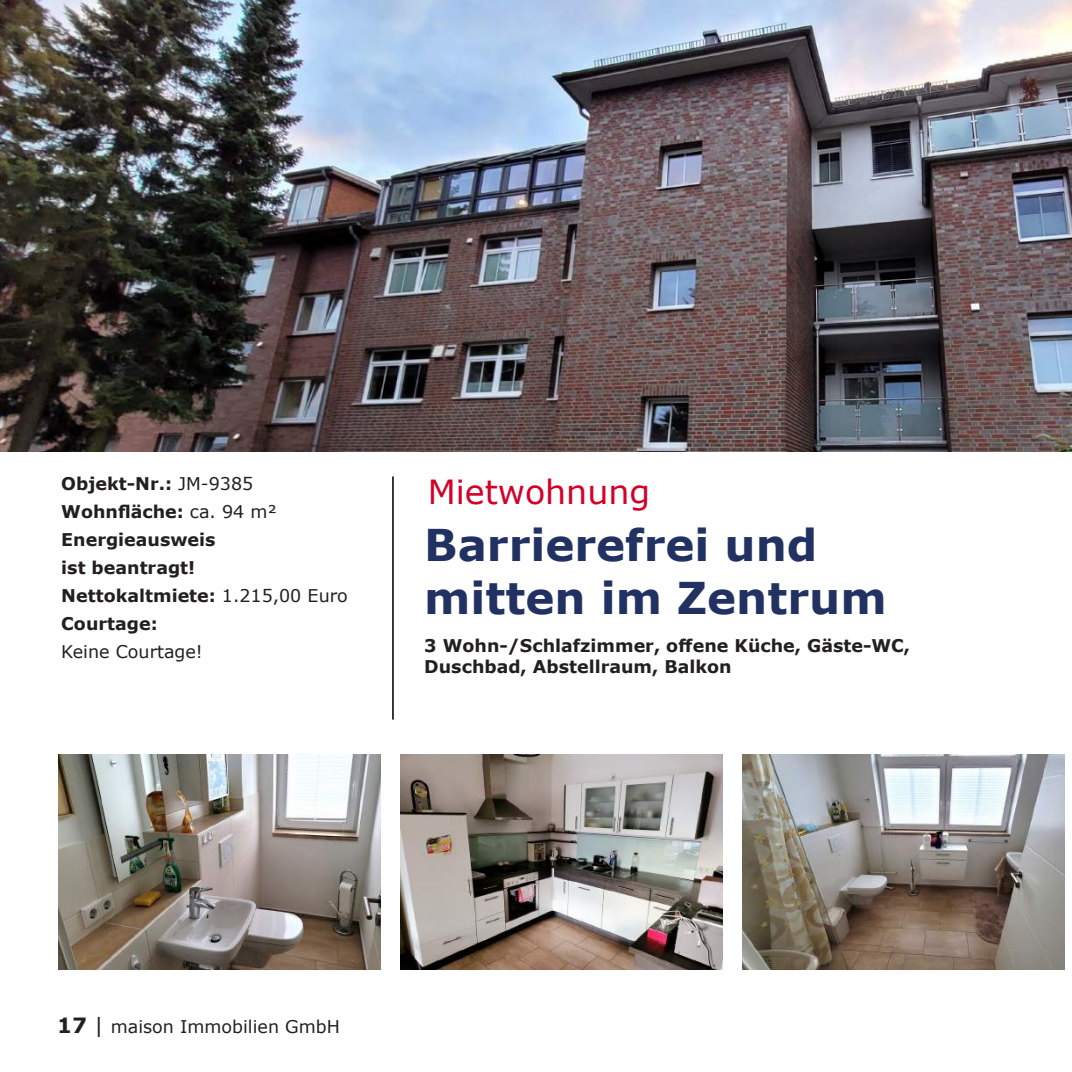
<style>
.page{position:relative;width:1072px;height:1072px;background:#fff}
.page>*{position:absolute;margin:0;border:0;box-sizing:border-box;transform-origin:0 0}
.t1{font:700 43.75px/52.5px "Verdana";color:#213162}
.t2{font:33.25px "Verdana";color:#d40028}
.t3{font:700 17.5px/28px "Verdana";color:#231f20}
.t4{font:17.5px "Verdana";color:#231f20}
.s1{font-weight:400}
.s2{font-weight:700;font-size:21px}
.s3{font-size:21px}
</style>
<div class="page">
<img style="left:0;top:0;width:1071px;height:451px">
<hr style="left:392px;top:476px;width:2px;height:243px;background:#231f20">
<img style="left:58px;top:754px;width:323px;height:215px">
<img style="left:400px;top:754px;width:322px;height:215px">
<img style="left:742px;top:754px;width:322px;height:215px">
<p class="t3" style="left:61px;top:469px;width:288px">Objekt-Nr.: <span class="s1">JM-9385<br></span>Wohnfläche: <span class="s1">ca. 94 m²<br></span>Energieausweis<br>ist beantragt!<br>Nettokaltmiete: <span class="s1">1.215,00 Euro<br></span>Courtage:</p>
<p class="t4" style="left:61px;top:639px;width:143px">Keine Courtage!</p>
<h2 class="t2" style="left:428px;top:468px;width:224px">Mietwohnung</h2>
<h1 class="t1" style="left:424px;top:518px;width:464px">Barrierefrei und mitten im Zentrum</h1>
<p class="t3" style="left:424px;top:634px;width:487px;line-height:21px">3 Wohn-/Schlafzimmer, offene Küche, Gäste-WC,<br>Duschbad, Abstellraum, Balkon</p>
<p class="t4" style="left:57px;top:1015px;width:284px"><span class="s2">17</span> <span class="s3">|</span> maison Immobilien GmbH</p>
</div>
